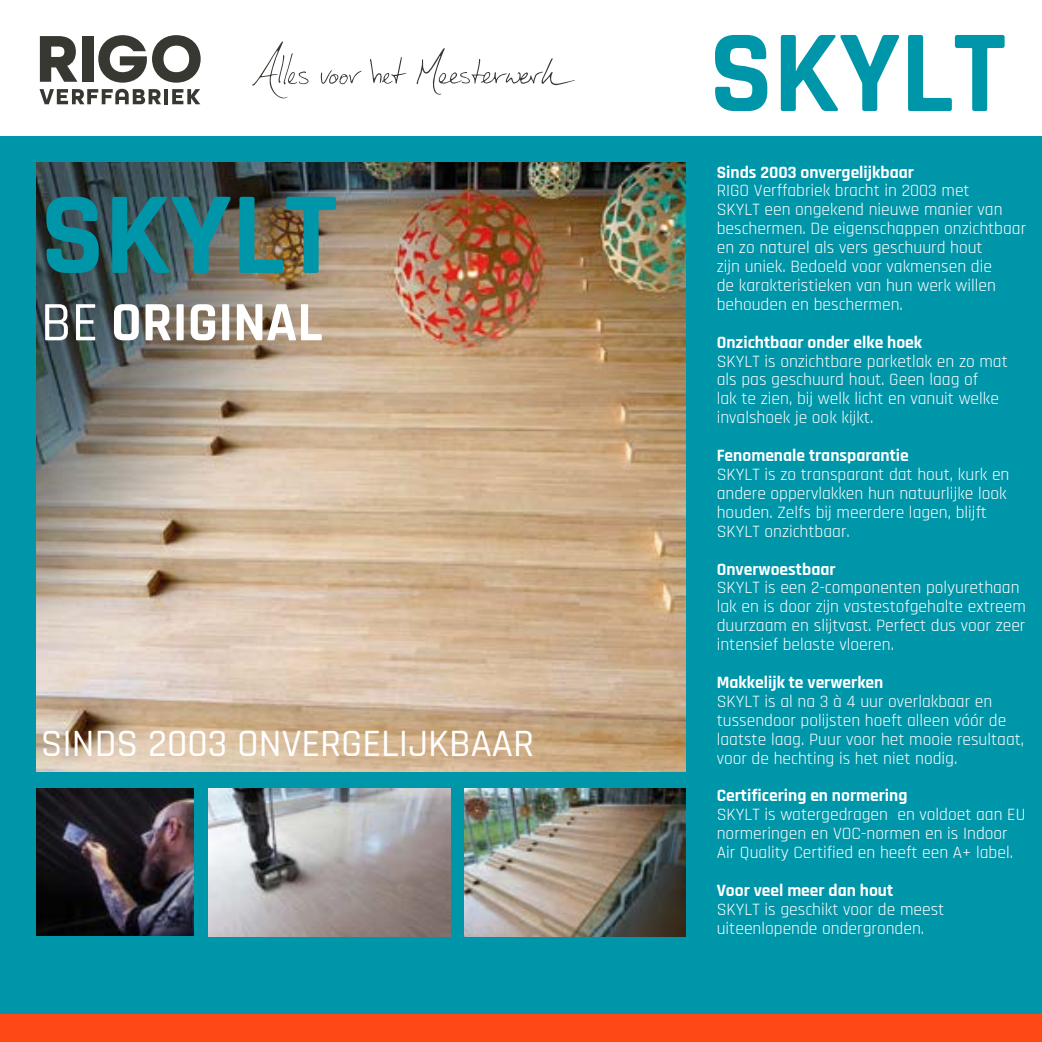
<style>
.page{position:relative;width:1042px;height:1042px;background:#fff}
.page>*{position:absolute;margin:0;border:0;box-sizing:border-box;transform-origin:0 0}
.t1{font:700 118.3px "Rajdhani";color:#0096aa}
.t2{font:700 56.18px "Rajdhani";color:#fff}
.t3{font:500 39.2px "Rajdhani";color:#fff}
.t4{font:17.5px/18.9px "Rajdhani";color:#fff}
.t5{font:700 17.5px "Rajdhani";color:#fff}
.s1{font-weight:500}
</style>
<div class="page">
<div style="left:0;top:136px;width:1042px;height:878px;background:#0096aa"></div>
<div style="left:0;top:1014px;width:1042px;height:28px;background:#fe4815"></div>
<svg style="left:40px;top:36px;width:38px;height:46px"></svg>
<div style="left:82px;top:36px;width:11px;height:46px;background:#383832"></div>
<svg style="left:98px;top:35px;width:103px;height:48px"></svg>
<svg style="left:39px;top:89px;width:122px;height:15px"></svg>
<hr style="left:164px;top:89px;width:4px;height:15px;background:#383832">
<svg style="left:172px;top:89px;width:28px;height:15px"></svg>
<svg style="left:252px;top:41px;width:57px;height:58px"></svg>
<svg style="left:370px;top:57px;width:37px;height:27px"></svg>
<svg style="left:321px;top:70px;width:41px;height:15px"></svg>
<svg style="left:416px;top:48px;width:159px;height:47px"></svg>
<img style="left:37px;top:163px;width:649px;height:608px">
<img style="left:208px;top:789px;width:242px;height:147px">
<img style="left:37px;top:789px;width:157px;height:146px">
<img style="left:464px;top:789px;width:222px;height:147px">
<h1 class="t1" style="left:41px;top:163px;width:298px">SKYLT</h1>
<h2 class="t2" style="left:41px;top:288px;width:283px"><span class="s1">BE</span> ORIGINAL</h2>
<h3 class="t3" style="left:41px;top:721px;width:495px">SINDS 2003 ONVERGELIJKBAAR</h3>
<h1 class="t1" style="left:709px;top:1px;width:298px">SKYLT</h1>
<p class="t5" style="left:717px;top:161px;width:199px">Sinds 2003 onvergelijkbaar</p>
<p class="t4" style="left:717px;top:182px;width:311px">RIGO Verffabriek bracht in 2003 met<br>SKYLT een ongekend nieuwe manier van beschermen. De eigenschappen onzichtbaar en zo naturel als vers geschuurd hout<br>zijn uniek. Bedoeld voor vakmensen die<br>de karakteristieken van hun werk willen behouden en beschermen.</p>
<p class="t5" style="left:717px;top:331px;width:207px">Onzichtbaar onder elke hoek</p>
<p class="t4" style="left:717px;top:352px;width:292px">SKYLT is onzichtbare parketlak en zo mat als pas geschuurd hout. Geen laag of<br>lak te zien, bij welk licht en vanuit welke invalshoek je ook kijkt.</p>
<p class="t5" style="left:717px;top:445px;width:194px">Fenomenale transparantie</p>
<p class="t4" style="left:717px;top:465px;width:294px">SKYLT is zo transparant dat hout, kurk en andere oppervlakken hun natuurlijke look houden. Zelfs bij meerdere lagen, blijft SKYLT onzichtbaar.</p>
<p class="t5" style="left:717px;top:558px;width:120px">Onverwoestbaar</p>
<p class="t4" style="left:717px;top:579px;width:311px">SKYLT is een 2-componenten polyurethaan lak en is door zijn vastestofgehalte extreem duurzaam en slijtvast. Perfect dus voor zeer intensief belaste vloeren.</p>
<p class="t5" style="left:717px;top:672px;width:168px">Makkelijk te verwerken</p>
<p class="t4" style="left:717px;top:692px;width:309px">SKYLT is al na 3 à 4 uur overlakbaar en tussendoor polijsten hoeft alleen vóór de laatste laag. Puur voor het mooie resultaat, voor de hechting is het niet nodig.</p>
<p class="t5" style="left:717px;top:785px;width:192px">Certificering en normering</p>
<p class="t4" style="left:717px;top:806px;width:310px">SKYLT is watergedragen en voldoet aan EU normeringen en VOC-normen en is Indoor<br>Air Quality Certified en heeft een A+ label.</p>
<p class="t5" style="left:717px;top:879px;width:178px">Voor veel meer dan hout</p>
<p class="t4" style="left:717px;top:900px;width:229px">SKYLT is geschikt voor de meest uiteenlopende ondergronden.</p>
</div>
